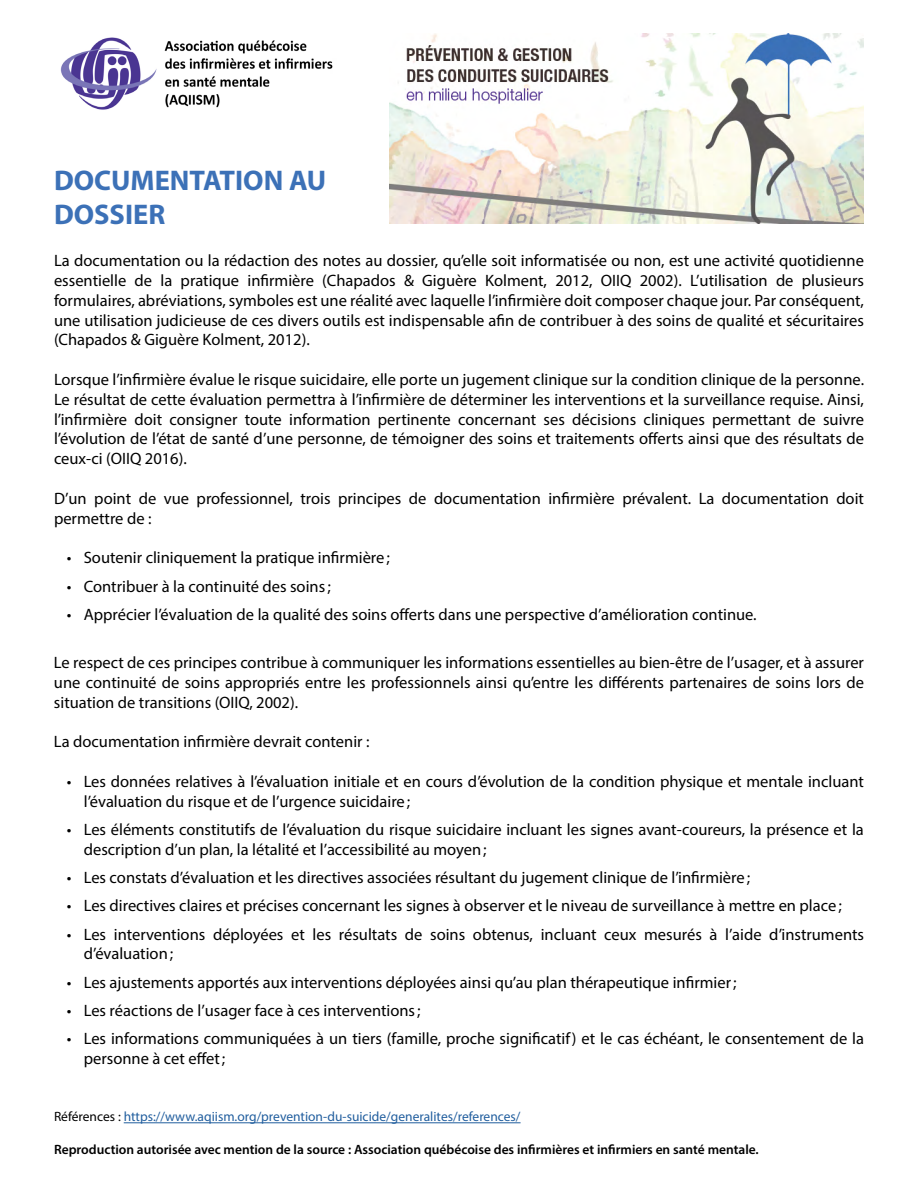
<style>
.page{position:relative;width:918px;height:1188px;background:#fff}
.page>*{position:absolute;margin:0;border:0;box-sizing:border-box;transform-origin:0 0}
.t1{font:700 28.5px/34.2px "Myriad Pro";color:#3c71b7}
.t2{font:16.5px/19.8px "Myriad Pro";color:#000}
.t3{font:600 13.5px "Myriad Pro";color:#000}
.t4{font:13.5px "Myriad Pro";color:#215e9e}
.s1{color:#000}
</style>
<div class="page">
<img style="left:60px;top:37px;width:273px;height:73px">
<img style="left:390px;top:34px;width:474px;height:189px">
<hr style="left:124px;top:1122px;width:397px;height:1px;background:#215e9e">
<h1 class="t1" style="left:54px;top:162px;width:274px">DOCUMENTATION AU<br>DOSSIER</h1>
<p class="t2" style="left:54px;top:251px;width:812px;text-align:justify">La documentation ou la rédaction des notes au dossier, qu’elle soit informatisée ou non, est une activité quotidienne essentielle de la pratique infirmière (Chapados &amp; Giguère Kolment, 2012, OIIQ 2002). L’utilisation de plusieurs formulaires, abréviations, symboles est une réalité avec laquelle l’infirmière doit composer chaque jour. Par conséquent, une utilisation judicieuse de ces divers outils est indispensable afin de contribuer à des soins de qualité et sécuritaires (Chapados &amp; Giguère Kolment, 2012).</p>
<p class="t2" style="left:54px;top:369px;width:812px;text-align:justify">Lorsque l’infirmière évalue le risque suicidaire, elle porte un jugement clinique sur la condition clinique de la personne.<br>Le résultat de cette évaluation permettra à l’infirmière de déterminer les interventions et la surveillance requise. Ainsi, l’infirmière doit consigner toute information pertinente concernant ses décisions cliniques permettant de suivre l’évolution de l’état de santé d’une personne, de témoigner des soins et traitements offerts ainsi que des résultats de ceux-ci (OIIQ 2016).</p>
<p class="t2" style="left:54px;top:488px;width:812px">D’un point de vue professionnel, trois principes de documentation infirmière prévalent. La documentation doit permettre de :</p>
<p class="t2" style="left:67px;top:548px;width:325px">• Soutenir cliniquement la pratique infirmière ;</p>
<p class="t2" style="left:67px;top:576px;width:265px">• Contribuer à la continuité des soins;</p>
<p class="t2" style="left:67px;top:604px;width:691px">• Apprécier l’évaluation de la qualité des soins offerts dans une perspective d’amélioration continue.</p>
<p class="t2" style="left:54px;top:652px;width:812px;text-align:justify">Le respect de ces principes contribue à communiquer les informations essentielles au bien-être de l’usager, et à assurer une continuité de soins appropriés entre les professionnels ainsi qu’entre les différents partenaires de soins lors de situation de transitions (OIIQ, 2002).</p>
<p class="t2" style="left:54px;top:731px;width:317px">La documentation infirmière devrait contenir :</p>
<p class="t2" style="left:84px;top:771px;width:782px;text-indent:-17px">• Les données relatives à l’évaluation initiale et en cours d’évolution de la condition physique et mentale incluant l’évaluation du risque et de l’urgence suicidaire ;</p>
<p class="t2" style="left:84px;top:819px;width:782px;text-indent:-17px">• Les éléments constitutifs de l’évaluation du risque suicidaire incluant les signes avant-coureurs, la présence et la description d’un plan, la létalité et l’accessibilité au moyen;</p>
<p class="t2" style="left:67px;top:867px;width:685px">• Les constats d’évaluation et les directives associées résultant du jugement clinique de l’infirmière;</p>
<p class="t2" style="left:67px;top:896px;width:777px">• Les directives claires et précises concernant les signes à observer et le niveau de surveillance à mettre en place;</p>
<p class="t2" style="left:84px;top:924px;width:782px;text-indent:-17px">• Les interventions déployées et les résultats de soins obtenus, incluant ceux mesurés à l’aide d’instruments d’évaluation;</p>
<p class="t2" style="left:67px;top:972px;width:671px">• Les ajustements apportés aux interventions déployées ainsi qu’au plan thérapeutique infirmier;</p>
<p class="t2" style="left:67px;top:1000px;width:355px">• Les réactions de l’usager face à ces interventions;</p>
<p class="t2" style="left:84px;top:1029px;width:782px;text-indent:-17px">• Les informations communiquées à un tiers (famille, proche significatif) et le cas échéant, le consentement de la personne à cet effet;</p>
<p class="t4" style="left:54px;top:1109px;width:468px"><span class="s1">Références :</span> https://www.aqiism.org/prevention-du-suicide/generalites/references/</p>
<p class="t3" style="left:54px;top:1141px;width:706px">Reproduction autorisée avec mention de la source : Association québécoise des infirmières et infirmiers en santé mentale.</p>
</div>
